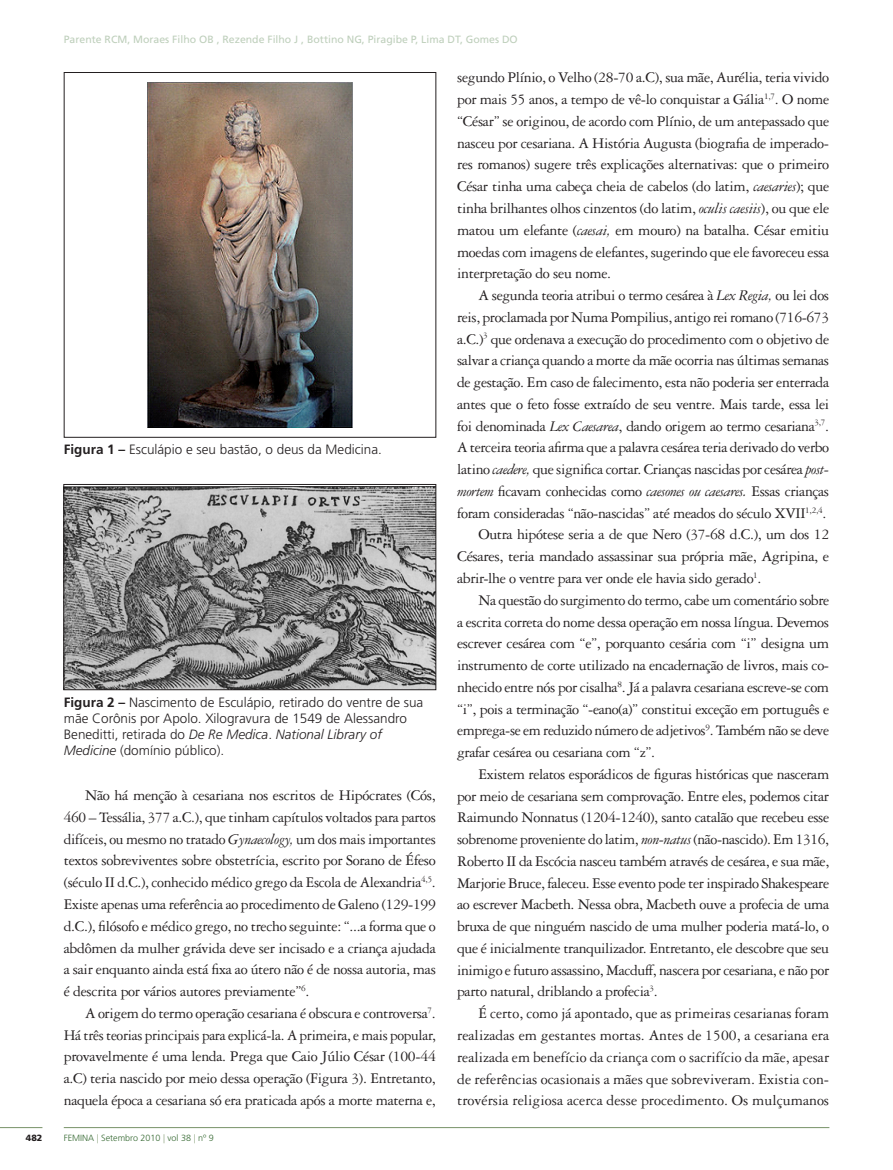
<style>
.page{position:relative;width:893px;height:1170px;background:#fff}
.page>*{position:absolute;margin:0;border:0;box-sizing:border-box;transform-origin:0 0}
._05_0_Texto{font:15.75px/21.8px "Garamond 3 LT Std";letter-spacing:-.025em;color:#231f20;text-align:justify}
._08_0_Tabela_img_-_t{font:300 13.5px/16.2px "Frutiger LT Std";color:#231f20}
._11_0_Cabeçalho{font:10.5px "Frutiger LT Std";color:#becfbb}
.t1{font:300 9px "Frutiger LT Std";color:#376a33}
.t2{font:900 9px "Frutiger LT Std";color:#231f20}
.s1{font-weight:700}
.s2{font-style:italic}
.s3{color:#8fa581}
</style>
<div class="page">
<hr style="left:64px;top:1127px;width:765px;height:1px;background:#779268">
<hr style="left:0;top:1127px;width:42px;height:1px;background:#779268">
<img style="left:147px;top:83px;width:206px;height:344px">
<img style="left:65px;top:486px;width:369px;height:202px">
<div style="left:63px;top:484px;width:373px;height:206px;border:1px solid #231f20"></div>
<p class="_11_0_Cabeçalho" style="left:64px;top:33px;width:455px">Parente RCM, Moraes Filho OB , Rezende Filho J , Bottino NG, Piragibe P, Lima DT, Gomes DO</p>
<p class="_08_0_Tabela_img_-_t" style="left:64px;top:441px;width:320px"><span class="s1">Figura 1 –</span> Esculápio e seu bastão, o deus da Medicina.</p>
<p class="_08_0_Tabela_img_-_t" style="left:64px;top:694px;width:361px"><span class="s1">Figura 2 –</span> Nascimento de Esculápio, retirado do ventre de sua mãe Corônis por Apolo. Xilogravura de 1549 de Alessandro Beneditti, retirada do <span class="s2">De Re Medica</span>. <span class="s2">National Library of Medicine</span> (domínio público).</p>
<p class="_05_0_Texto" style="left:64px;top:784px;width:374px;text-indent:21px">Não há menção à cesariana nos escritos de Hipócrates (Cós, 460 – Tessália, 377 a.C.), que tinham capítulos voltados para partos difíceis, ou mesmo no tratado <span class="s2">Gynaecology,</span> um dos mais importantes textos sobreviventes sobre obstetrícia, escrito por Sorano de Éfeso (século II d.C.), conhecido médico grego da Escola de Alexandria<sup>4,5</sup>.<br>Existe apenas uma referência ao procedimento de Galeno (129-199 d.C.), filósofo e médico grego, no trecho seguinte: “...a forma que o abdômen da mulher grávida deve ser incisado e a criança ajudada a sair enquanto ainda está fixa ao útero não é de nossa autoria, mas é descrita por vários autores previamente”<sup>6</sup>.</p>
<p class="_05_0_Texto" style="left:64px;top:1002px;width:374px;text-indent:21px">A origem do termo operação cesariana é obscura e controversa<sup>7</sup>.<br>Há três teorias principais para explicá-la. A primeira, e mais popular, provavelmente é uma lenda. Prega que Caio Júlio César (100-44 a.C) teria nascido por meio dessa operação (Figura 3). Entretanto, naquela época a cesariana só era praticada após a morte materna e,</p>
<p class="t2" style="left:26px;top:1131px;width:18px">482</p>
<p class="t1" style="left:64px;top:1132px;width:152px">FEMINA <span class="s3">|</span> Setembro 2010 <span class="s3">|</span> vol 38 <span class="s3">|</span> nº 9</p>
<p class="_05_0_Texto" style="left:457px;top:67px;width:374px">segundo Plínio, o Velho (28-70 a.C), sua mãe, Aurélia, teria vivido por mais 55 anos, a tempo de vê-lo conquistar a Gália<sup>1,7</sup>. O nome “César” se originou, de acordo com Plínio, de um antepassado que nasceu por cesariana. A História Augusta (biografia de imperado&shy;res romanos) sugere três explicações alternativas: que o primeiro César tinha uma cabeça cheia de cabelos (do latim, <span class="s2">caesaries</span>); que tinha brilhantes olhos cinzentos (do latim, <span class="s2">oculis caesiis</span>), ou que ele matou um elefante (<span class="s2">caesai,</span> em mouro) na batalha. César emitiu moedas com imagens de elefantes, sugerindo que ele favoreceu essa interpretação do seu nome.</p>
<p class="_05_0_Texto" style="left:457px;top:284px;width:374px;text-indent:21px">A segunda teoria atribui o termo cesárea à <span class="s2">Lex Regia,</span> ou lei dos reis, proclamada por Numa Pompilius, antigo rei romano (716-673 a.C.)<sup>3</sup> que ordenava a execução do procedimento com o objetivo de salvar a criança quando a morte da mãe ocorria nas últimas semanas de gestação. Em caso de falecimento, esta não poderia ser enterrada antes que o feto fosse extraído de seu ventre. Mais tarde, essa lei foi denominada <span class="s2">Lex Caesarea</span>, dando origem ao termo cesariana<sup>3,7</sup>.<br>A terceira teoria afirma que a palavra cesárea teria derivado do verbo latino <span class="s2">caedere,</span> que significa cortar. Crianças nascidas por cesárea <span class="s2">post&shy;mortem</span> ficavam conhecidas como <span class="s2">caesones ou caesares.</span> Essas crianças foram consideradas “não-nascidas” até meados do século XVII<sup>1,2,4</sup>.</p>
<p class="_05_0_Texto" style="left:457px;top:524px;width:374px;text-indent:21px">Outra hipótese seria a de que Nero (37-68 d.C.), um dos 12<br>Césares, teria mandado assassinar sua própria mãe, Agripina, e abrir-lhe o ventre para ver onde ele havia sido gerado<sup>1</sup>.</p>
<p class="_05_0_Texto" style="left:457px;top:589px;width:374px;text-indent:21px">Na questão do surgimento do termo, cabe um comentário sobre a escrita correta do nome dessa operação em nossa língua. Devemos escrever cesárea com “e”, porquanto cesária com “i” designa um instrumento de corte utilizado na encadernação de livros, mais co&shy;nhecido entre nós por cisalha<sup>8</sup>. Já a palavra cesariana escreve-se com “i”, pois a terminação “-eano(a)” constitui exceção em português e emprega-se em reduzido número de adjetivos<sup>9</sup>. Também não se deve grafar cesárea ou cesariana com “z”.</p>
<p class="_05_0_Texto" style="left:457px;top:763px;width:374px;text-indent:21px">Existem relatos esporádicos de figuras históricas que nasceram por meio de cesariana sem comprovação. Entre eles, podemos citar Raimundo Nonnatus (1204-1240), santo catalão que recebeu esse sobrenome proveniente do latim, <span class="s2">non-natus</span> (não-nascido). Em 1316, Roberto II da Escócia nasceu também através de cesárea, e sua mãe, Marjorie Bruce, faleceu. Esse evento pode ter inspirado Shakespeare ao escrever Macbeth. Nessa obra, Macbeth ouve a profecia de uma bruxa de que ninguém nascido de uma mulher poderia matá-lo, o que é inicialmente tranquilizador. Entretanto, ele descobre que seu inimigo e futuro assassino, Macduff, nascera por cesariana, e não por parto natural, driblando a profecia<sup>3</sup>.</p>
<p class="_05_0_Texto" style="left:457px;top:1002px;width:374px;text-indent:21px">É certo, como já apontado, que as primeiras cesarianas foram realizadas em gestantes mortas. Antes de 1500, a cesariana era realizada em benefício da criança com o sacrifício da mãe, apesar de referências ocasionais a mães que sobreviveram. Existia con&shy;trovérsia religiosa acerca desse procedimento. Os mulçumanos</p>
</div>
